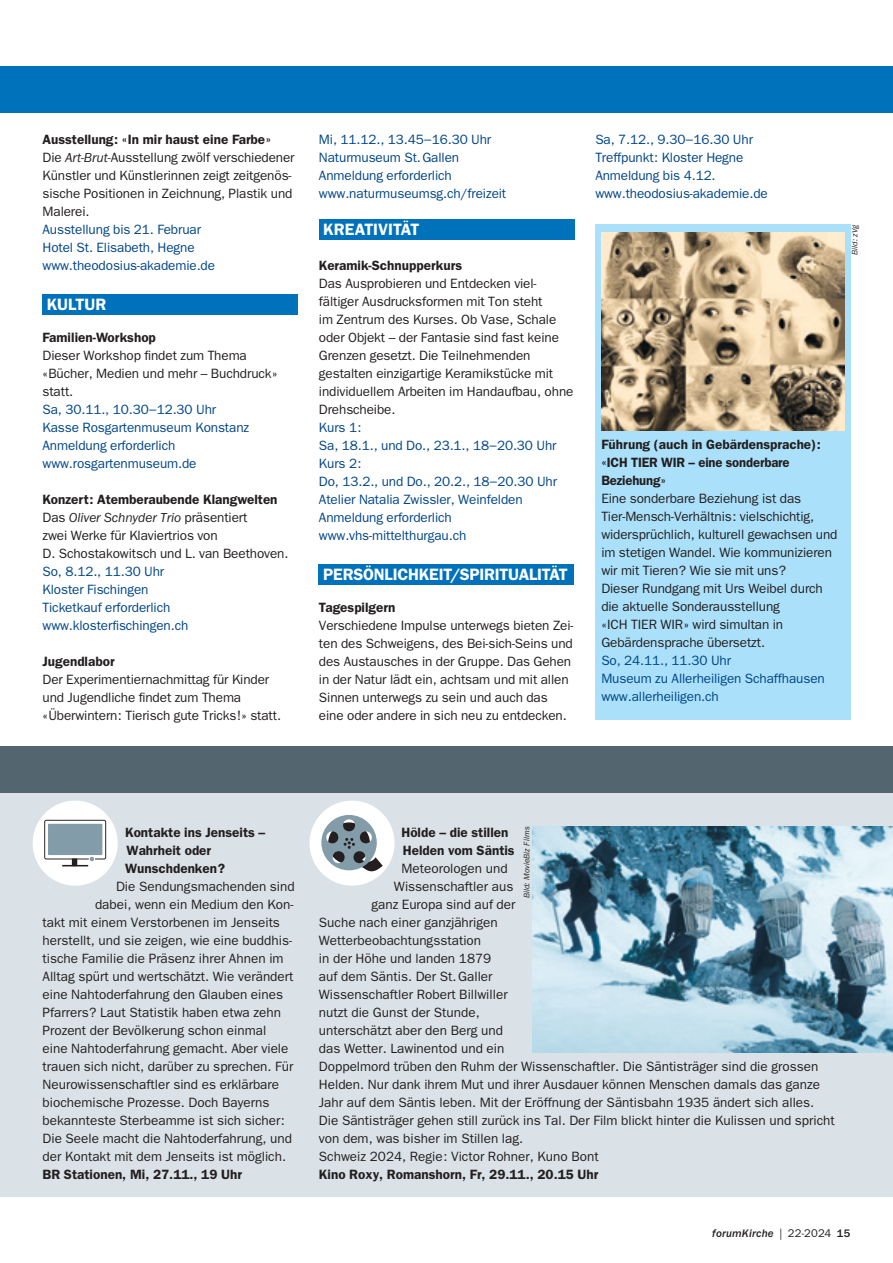
<style>
.page{position:relative;width:893px;height:1263px;background:#fff}
.page>*{position:absolute;margin:0;border:0;box-sizing:border-box;transform-origin:0 0}
.t1{font:16.5px "Franklin Gothic LT Pro Dm";letter-spacing:-.01em;color:#fff}
.t2{font:13.5px/18px "Franklin Gothic LT Pro";color:#231f20}
.t3{font:13.5px/18px "Franklin Gothic LT Pro";letter-spacing:-.01em;color:#014588}
.t4{font:13.5px/18px "Franklin Gothic LT Pro Dm";color:#231f20}
.t5{font:italic 500 11.25px "Franklin Gothic LT Pro";letter-spacing:.015em;color:#231f20}
.t6{font:italic 8.25px "Franklin Gothic LT Pro";letter-spacing:.015em;color:#231f20}
.s1{font-style:italic}
.s2{font-weight:400;font-style:normal}
.s3{font-style:normal}
</style>
<div class="page">
<div style="left:0;top:783px;width:893px;height:414px;background:#dae2e7"></div>
<div style="left:0;top:747px;width:893px;height:46px;background:#53656e"></div>
<img style="left:532px;top:827px;width:361px;height:226px">
<div style="left:309px;top:801px;width:86px;height:85px;background:#fff;border-radius:50%"></div>
<svg style="left:321px;top:815px;width:62px;height:56px"></svg>
<div style="left:33px;top:801px;width:85px;height:85px;background:#fff;border-radius:50%"></div>
<svg style="left:44px;top:820px;width:62px;height:46px"></svg>
<div style="left:319px;top:220px;width:255px;height:20px;background:#0072bc"></div>
<div style="left:0;top:66px;width:893px;height:46px;background:#0072bc"></div>
<div style="left:319px;top:564px;width:255px;height:21px;background:#0072bc"></div>
<div style="left:43px;top:294px;width:255px;height:21px;background:#0072bc"></div>
<div style="left:595px;top:225px;width:255px;height:495px;background:#aae0f9"></div>
<img style="left:601px;top:233px;width:243px;height:198px">
<p class="t4" style="left:43px;top:130px;width:230px">Ausstellung: «In mir haust eine Farbe»</p>
<p class="t2" style="left:43px;top:148px;width:254px">Die <span class="s1">Art-Brut-</span>Ausstellung zwölf verschiedener Künstler und Künstlerinnen zeigt zeitgenös&shy;sische Positionen in Zeichnung, Plastik und Malerei.</p>
<p class="t3" style="left:43px;top:220px;width:174px">Ausstellung bis 21. Februar<br>Hotel St. Elisabeth, Hegne www.theodosius-akademie.de</p>
<p class="t1" style="left:47px;top:294px;width:61px">KULTUR</p>
<p class="t4" style="left:43px;top:328px;width:115px">Familien-Workshop</p>
<p class="t2" style="left:43px;top:346px;width:236px">Dieser Workshop findet zum Thema «Bücher, Medien und mehr – Buchdruck» statt.</p>
<p class="t3" style="left:43px;top:400px;width:208px">Sa, 30.11., 10.30−12.30 Uhr<br>Kasse Rosgartenmuseum Konstanz<br>Anmeldung erforderlich www.rosgartenmuseum.de</p>
<p class="t4" style="left:43px;top:490px;width:237px">Konzert: Atemberaubende Klangwelten</p>
<p class="t2" style="left:43px;top:508px;width:247px">Das <span class="s1">Oliver Schnyder Trio</span> präsentiert<br>zwei Werke für Klaviertrios von<br>D. Schostakowitsch und L. van Beethoven.</p>
<p class="t3" style="left:43px;top:562px;width:147px">So, 8.12., 11.30 Uhr<br>Kloster Fischingen<br>Ticketkauf erforderlich www.klosterfischingen.ch</p>
<p class="t4" style="left:43px;top:652px;width:74px">Jugendlabor</p>
<p class="t2" style="left:43px;top:670px;width:240px">Der Experimentiernachmittag für Kinder und Jugendliche findet zum Thema «Überwintern: Tierisch gute Tricks!» statt.</p>
<p class="t3" style="left:319px;top:130px;width:189px">Mi, 11.12., 13.45−16.30 Uhr<br>Naturmuseum St.Gallen<br>Anmeldung erforderlich www.naturmuseumsg.ch/freizeit</p>
<p class="t1" style="left:323px;top:220px;width:98px">KREATIVITÄT</p>
<p class="t4" style="left:319px;top:256px;width:145px">Keramik-Schnupperkurs</p>
<p class="t2" style="left:319px;top:274px;width:256px">Das Ausprobieren und Entdecken viel&shy;fältiger Ausdrucksformen mit Ton steht<br>im Zentrum des Kurses. Ob Vase, Schale oder Objekt – der Fantasie sind fast keine Grenzen gesetzt. Die Teilnehmenden gestalten einzigartige Keramikstücke mit individuellem Arbeiten im Handaufbau, ohne Drehscheibe.</p>
<p class="t3" style="left:319px;top:418px;width:240px">Kurs 1:<br>Sa, 18.1., und Do., 23.1., 18−20.30 Uhr<br>Kurs 2:<br>Do, 13.2., und Do., 20.2., 18−20.30 Uhr<br>Atelier Natalia Zwissler, Weinfelden<br>Anmeldung erforderlich www.vhs-mittelthurgau.ch</p>
<p class="t1" style="left:323px;top:564px;width:246px">PERSÖNLICHKEIT/SPIRITUALITÄT</p>
<p class="t4" style="left:319px;top:598px;width:78px">Tagespilgern</p>
<p class="t2" style="left:319px;top:616px;width:256px">Verschiedene Impulse unterwegs bieten Zei&shy;ten des Schweigens, des Bei-sich-Seins und des Austausches in der Gruppe. Das Gehen in der Natur lädt ein, achtsam und mit allen Sinnen unterwegs zu sein und auch das eine oder andere in sich neu zu entdecken.</p>
<p class="t3" style="left:595px;top:130px;width:174px">Sa, 7.12., 9.30−16.30 Uhr<br>Treffpunkt: Kloster Hegne<br>Anmeldung bis 4.12. www.theodosius-akademie.de</p>
<p class="t6" style="left:850px;top:255px;width:32px;rotate:-90deg">Bild: zVg</p>
<p class="t4" style="left:601px;top:435px;width:221px">Führung (auch in Gebärdensprache): «ICH TIER WIR – eine sonderbare<br>Beziehung»</p>
<p class="t2" style="left:601px;top:489px;width:238px">Eine sonderbare Beziehung ist das Tier-Mensch-Verhältnis: vielschichtig, widersprüchlich, kulturell gewachsen und im stetigen Wandel. Wie kommunizieren wir mit Tieren? Wie sie mit uns?<br>Dieser Rundgang mit Urs Weibel durch die aktuelle Sonderausstellung<br>«ICH TIER WIR» wird simultan in Gebärdensprache übersetzt.</p>
<p class="t3" style="left:601px;top:651px;width:225px">So, 24.11., 11.30 Uhr<br>Museum zu Allerheiligen Schaffhausen www.allerheiligen.ch</p>
<p class="t4" style="left:125px;top:823px;width:142px">Kontakte ins Jenseits –<br>Wahrheit oder<br>Wunschdenken?</p>
<p class="t2" style="left:116px;top:877px;width:180px">Die Sendungsmachenden sind</p>
<p class="t2" style="left:95px;top:895px;width:200px">dabei, wenn ein Medium den Kon-</p>
<p class="t2" style="left:43px;top:913px;width:239px">takt mit einem Verstorbenen im Jenseits</p>
<p class="t2" style="left:43px;top:931px;width:251px">herstellt, und sie zeigen, wie eine buddhis-</p>
<p class="t2" style="left:43px;top:949px;width:243px">tische Familie die Präsenz ihrer Ahnen im</p>
<p class="t2" style="left:43px;top:967px;width:252px">Alltag spürt und wertschätzt. Wie verändert</p>
<p class="t2" style="left:43px;top:985px;width:242px">eine Nahtoderfahrung den Glauben eines</p>
<p class="t2" style="left:43px;top:1003px;width:240px">Pfarrers? Laut Statistik haben etwa zehn</p>
<p class="t2" style="left:43px;top:1021px;width:225px">Prozent der Bevölkerung schon einmal</p>
<p class="t2" style="left:43px;top:1039px;width:247px">eine Nahtoderfahrung gemacht. Aber viele</p>
<p class="t2" style="left:43px;top:1057px;width:252px">trauen sich nicht, darüber zu sprechen. Für</p>
<p class="t2" style="left:43px;top:1075px;width:238px">Neurowissenschaftler sind es erklärbare</p>
<p class="t2" style="left:43px;top:1093px;width:228px">biochemische Prozesse. Doch Bayerns</p>
<p class="t2" style="left:43px;top:1111px;width:244px">bekannteste Sterbeamme ist sich sicher:</p>
<p class="t2" style="left:43px;top:1129px;width:251px">Die Seele macht die Nahtoderfahrung, und</p>
<p class="t2" style="left:43px;top:1147px;width:245px">der Kontakt mit dem Jenseits ist möglich.</p>
<p class="t4" style="left:43px;top:1165px;width:201px">BR Stationen, Mi, 27.11., 19 Uhr</p>
<p class="t6" style="left:522px;top:898px;width:73px;rotate:-90deg">Bild: MovieBiz Films</p>
<p class="t4" style="left:401px;top:823px;width:115px">Hölde – die stillen<br>Helden vom Säntis</p>
<p class="t2" style="left:401px;top:859px;width:108px">Meteorologen und</p>
<p class="t2" style="left:394px;top:877px;width:121px">Wissenschaftler aus</p>
<p class="t2" style="left:371px;top:895px;width:145px">ganz Europa sind auf der</p>
<p class="t2" style="left:319px;top:913px;width:180px">Suche nach einer ganzjährigen</p>
<p class="t2" style="left:319px;top:931px;width:164px">Wetterbeobachtungsstation</p>
<p class="t2" style="left:319px;top:949px;width:174px">in der Höhe und landen 1879</p>
<p class="t2" style="left:319px;top:967px;width:175px">auf dem Säntis. Der St.Galler</p>
<p class="t2" style="left:319px;top:985px;width:190px">Wissenschaftler Robert Billwiller</p>
<p class="t2" style="left:319px;top:1003px;width:162px">nutzt die Gunst der Stunde,</p>
<p class="t2" style="left:319px;top:1021px;width:186px">unterschätzt aber den Berg und</p>
<p class="t2" style="left:319px;top:1039px;width:187px">das Wetter. Lawinentod und ein</p>
<p class="t2" style="left:319px;top:1057px;width:501px">Doppelmord trüben den Ruhm der Wissenschaftler. Die Säntisträger sind die grossen</p>
<p class="t2" style="left:319px;top:1075px;width:503px">Helden. Nur dank ihrem Mut und ihrer Ausdauer können Menschen damals das ganze</p>
<p class="t2" style="left:319px;top:1093px;width:497px">Jahr auf dem Säntis leben. Mit der Eröffnung der Säntisbahn 1935 ändert sich alles.</p>
<p class="t2" style="left:319px;top:1111px;width:517px">Die Säntisträger gehen still zurück ins Tal. Der Film blickt hinter die Kulissen und spricht</p>
<p class="t2" style="left:319px;top:1129px;width:206px">von dem, was bisher im Stillen lag.</p>
<p class="t2" style="left:319px;top:1147px;width:281px">Schweiz 2024, Regie: Victor Rohner, Kuno Bont</p>
<p class="t4" style="left:319px;top:1165px;width:281px">Kino Roxy, Romanshorn, Fr, 29.11., 20.15 Uhr</p>
<p class="t5" style="left:712px;top:1226px;width:140px">forumKirche <span class="s2">| 22-2024</span> <span class="s3">15</span></p>
</div>
